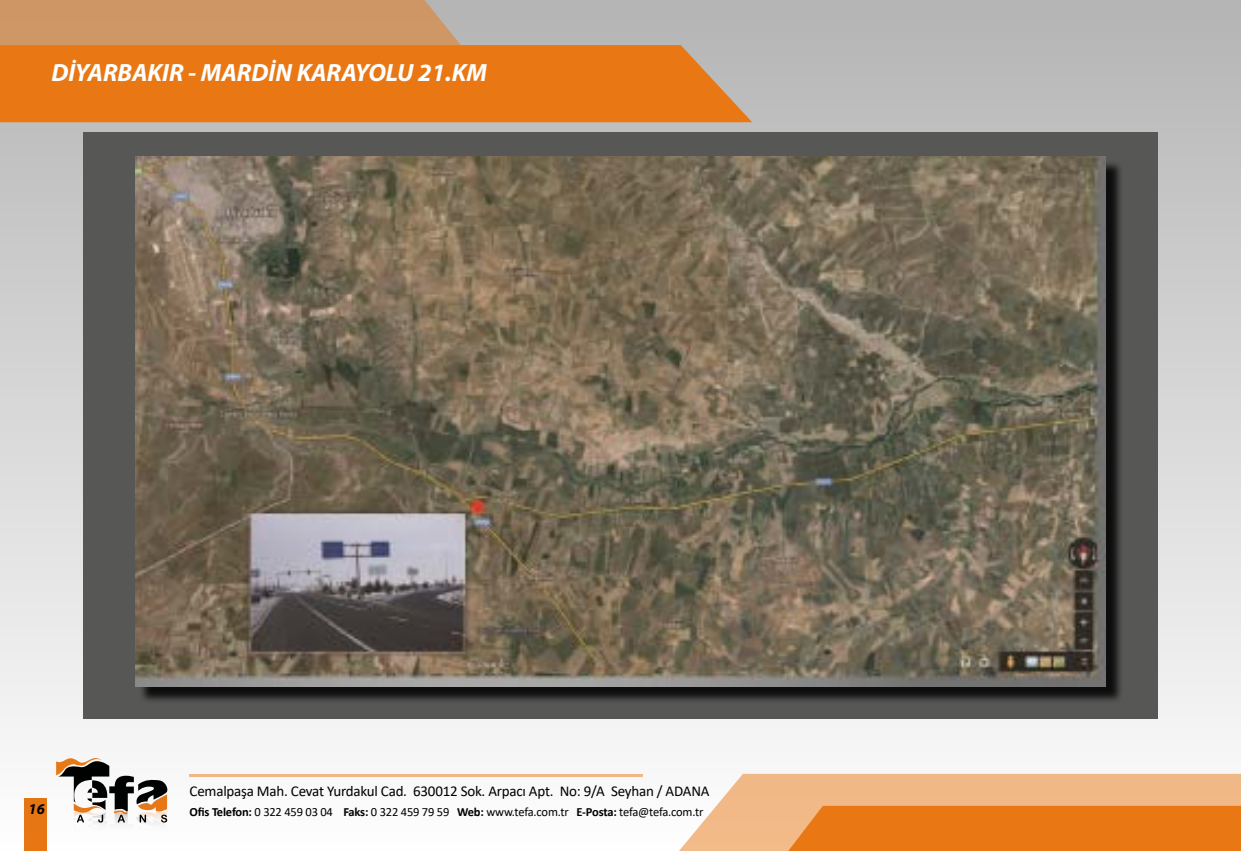
<style>
.page{position:relative;width:1241px;height:851px;background:#fff}
.page>*{position:absolute;margin:0;border:0;box-sizing:border-box;transform-origin:0 0}
.t1{font:italic 700 25px "Myriad Pro";color:#fff}
.t2{font:15px "Calibri";letter-spacing:-.015em;color:#000}
.t3{font:italic 700 15px "Myriad Pro";color:#000}
.t4{font:12.5px "Calibri";letter-spacing:-.015em;color:#000}
.s1{font-weight:700}
</style>
<div class="page">
<div style="left:0;top:0;width:1240px;height:850px;background:linear-gradient(to bottom,#b4b5b5,#fdfbfa)"></div>
<div style="left:0;top:45px;width:752px;height:77px;background:#e97814"></div>
<svg style="left:670px;top:773px;width:570px;height:77px;background:#f2c298"></svg>
<div style="left:0;top:0;width:461px;height:45px;background:#cf9765"></div>
<div style="left:83px;top:132px;width:1074px;height:586px;background:#575756"></div>
<div style="left:47px;top:808px;width:129px;height:31px;background:#fcfcfc"></div>
<svg style="left:56px;top:756px;width:113px;height:67px"></svg>
<div style="left:788px;top:805px;width:452px;height:45px;background:#e97814"></div>
<div style="left:138px;top:159px;width:985px;height:544px;background:#000;opacity:.85"></div>
<img style="left:135px;top:156px;width:970px;height:530px">
<hr style="left:189px;top:773px;width:453px;height:3px;background:#e97814">
<h1 class="t1" style="left:51px;top:56px;width:437px">DİYARBAKIR - MARDİN KARAYOLU 21.KM</h1>
<p class="t3" style="left:29px;top:799px;width:18px">16</p>
<p class="t2" style="left:189px;top:780px;width:521px">Cemalpaşa Mah. Cevat Yurdakul Cad. 630012 Sok. Arpacı Apt. No: 9/A Seyhan / ADANA</p>
<p class="t4" style="left:189px;top:802px;width:515px"><span class="s1">Ofis Telefon:</span> 0 322 459 03 04 <span class="s1">Faks:</span> 0 322 459 79 59 <span class="s1">Web:</span> www.tefa.com.tr <span class="s1">E-Posta:</span> tefa@tefa.com.tr</p>
</div>
